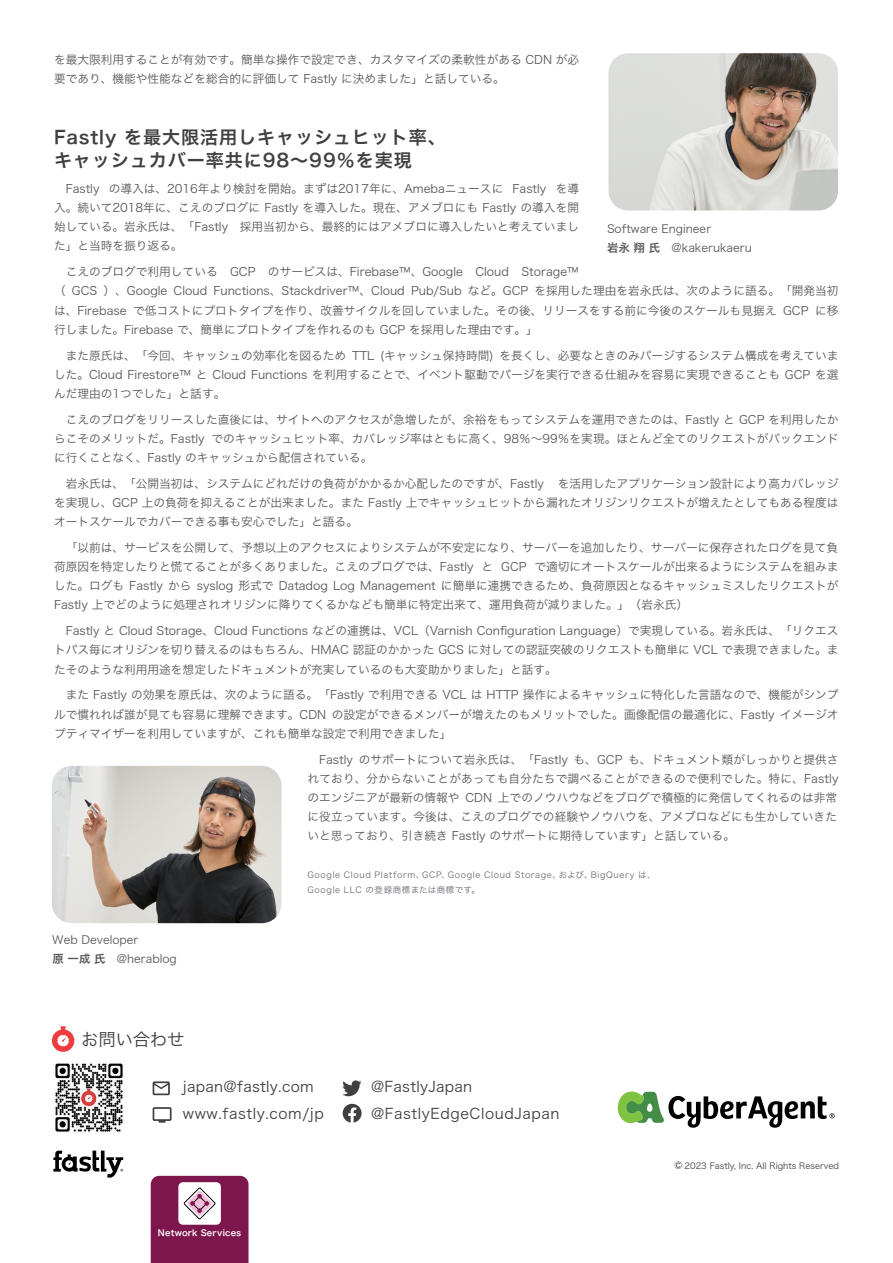
<style>
.page{position:relative;width:893px;height:1263px;background:#fff}
.page>*{position:absolute;margin:0;border:0;box-sizing:border-box;transform-origin:0 0}
.t1{font:18px/23.4px "Hira Kaku Pro W6";letter-spacing:.05em;color:#404042}
.t2{font:17.55px "Hira Kaku Pro W3";letter-spacing:-.02em;color:#404042}
.t3{font:14.55px "Hira Kaku Pro W3";letter-spacing:.04em;color:#404042}
.t4{font:14.55px "Hira Kaku Pro W3";letter-spacing:.02em;color:#404042}
.t5{font:11.7px/19.2px "Hira Kaku Pro W3";color:#58585b;text-align:justify}
.t6{font:11.4px/18.9px "Hira Kaku Pro W3";color:#58585b}
.t7{font:8.55px/14.9px "Hira Kaku Pro W3";letter-spacing:.075em;color:#6c6e77}
.t8{font:8.55px "Hira Kaku Pro W3";color:#404042}
.t9{font:8.55px "Hira Kaku Pro W6";letter-spacing:.02em;color:#fff}
.s1{font-family:"Hira Kaku Pro W6"}
.s2{font-size:15px}
</style>
<div class="page">
<svg style="left:53px;top:1150px;width:70px;height:27px"></svg>
<svg style="left:52px;top:1026px;width:22px;height:26px"></svg>
<svg style="left:153px;top:1081px;width:17px;height:14px"></svg>
<svg style="left:153px;top:1107px;width:19px;height:16px"></svg>
<svg style="left:342px;top:1080px;width:20px;height:16px"></svg>
<svg style="left:343px;top:1104px;width:19px;height:18px"></svg>
<img style="left:55px;top:1063px;width:68px;height:69px">
<svg style="left:618px;top:1091px;width:217px;height:37px"></svg>
<img style="left:52px;top:766px;width:230px;height:157px">
<img style="left:608px;top:53px;width:230px;height:158px">
<svg style="left:151px;top:1176px;width:98px;height:87px;background:#93406c"></svg>
<p class="t5" style="left:54px;top:49px;width:527px">を最大限利用することが有効です。簡単な操作で設定でき、カスタマイズの柔軟性がある CDN が必要であり、機能や性能などを総合的に評価して Fastly に決めました」と話している。</p>
<h1 class="t1" style="left:54px;top:124px;width:393px">Fastly を最大限活用しキャッシュヒット率、キャッシュカバー率共に98〜99％を実現</h1>
<p class="t5" style="left:54px;top:178px;width:527px">　Fastly の導入は、2016年より検討を開始。まずは2017年に、Amebaニュースに Fastly を導入。続いて2018年に、こえのブログに Fastly を導入した。現在、アメブロにも Fastly の導入を開始している。岩永氏は、「Fastly 採用当初から、最終的にはアメブロに導入したいと考えていました」と当時を振り返る。</p>
<p class="t5" style="left:54px;top:261px;width:786px;text-align:left">　こえのブログで利用している GCP のサービスは、Firebase™、Google Cloud Storage™<br>（ GCS ）、Google Cloud Functions、Stackdriver™、Cloud Pub/Sub など。GCP を採用した理由を岩永氏は、次のように語る。「開発当初は、Firebase で低コストにプロトタイプを作り、改善サイクルを回していました。その後、リリースをする前に今後のスケールも見据え GCP に移行しました。Firebase で、簡単にプロトタイプを作れるのも GCP を採用した理由です。」</p>
<p class="t5" style="left:54px;top:345px;width:786px">　また原氏は、「今回、キャッシュの効率化を図るため TTL (キャッシュ保持時間) を長くし、必要なときのみパージするシステム構成を考えていました。Cloud Firestore™ と Cloud Functions を利用することで、イベント駆動でパージを実行できる仕組みを容易に実現できることも GCP を選んだ理由の1つでした」と話す。</p>
<p class="t5" style="left:54px;top:409px;width:786px">　こえのブログをリリースした直後には、サイトへのアクセスが急増したが、余裕をもってシステムを運用できたのは、Fastly と GCP を利用したからこそのメリットだ。Fastly でのキャッシュヒット率、カバレッジ率はともに高く、98％～99％を実現。ほとんど全てのリクエストがバックエンドに行くことなく、Fastly のキャッシュから配信されている。</p>
<p class="t5" style="left:54px;top:473px;width:786px">　岩永氏は、「公開当初は、システムにどれだけの負荷がかかるか心配したのですが、Fastly を活用したアプリケーション設計により高カバレッジを実現し、GCP 上の負荷を抑えることが出来ました。また Fastly 上でキャッシュヒットから漏れたオリジンリクエストが増えたとしてもある程度はオートスケールでカバーできる事も安心でした」と語る。</p>
<p class="t5" style="left:54px;top:537px;width:786px">　「以前は、サービスを公開して、予想以上のアクセスによりシステムが不安定になり、サーバーを追加したり、サーバーに保存されたログを見て負荷原因を特定したりと慌てることが多くありました。こえのブログでは、Fastly と GCP で適切にオートスケールが出来るようにシステムを組みました。ログも Fastly から syslog 形式で Datadog Log Management に簡単に連携できるため、負荷原因となるキャッシュミスしたリクエストがFastly 上でどのように処理されオリジンに降りてくるかなども簡単に特定出来て、運用負荷が減りました。」（岩永氏）</p>
<p class="t5" style="left:54px;top:620px;width:786px">　Fastly と Cloud Storage、Cloud Functions などの連携は、VCL（Varnish Configuration Language）で実現している。岩永氏は、「リクエストパス毎にオリジンを切り替えるのはもちろん、HMAC 認証のかかった GCS に対しての認証突破のリクエストも簡単に VCL で表現できました。またそのような利用用途を想定したドキュメントが充実しているのも大変助かりました」と話す。</p>
<p class="t5" style="left:54px;top:685px;width:786px">　また Fastly の効果を原氏は、次のように語る。「Fastly で利用できる VCL は HTTP 操作によるキャッシュに特化した言語なので、機能がシンプルで慣れれば誰が見ても容易に理解できます。CDN の設定ができるメンバーが増えたのもメリットでした。画像配信の最適化に、Fastly イメージオプティマイザーを利用していますが、これも簡単な設定で利用できました」</p>
<p class="t5" style="left:308px;top:749px;width:533px;text-align:left">　Fastly のサポートについて岩永氏は、「Fastly も、GCP も、ドキュメント類がしっかりと提供されており、分からないことがあっても自分たちで調べることができるので便利でした。特に、Fastlyのエンジニアが最新の情報や CDN 上でのノウハウなどをブログで積極的に発信してくれるのは非常に役立っています。今後は、こえのブログでの経験やノウハウを、アメブロなどにも生かしていきたいと思っており、引き続き Fastly のサポートに期待しています」と話している。</p>
<p class="t7" style="left:308px;top:867px;width:350px">Google Cloud Platform、GCP、Google Cloud Storage、および、BigQuery は、<br>Google LLC の登録商標または商標です。</p>
<p class="t6" style="left:607px;top:218px;width:146px">Software Engineer<br><span class="s1">岩永 翔 氏</span>　@kakerukaeru</p>
<p class="t6" style="left:52px;top:930px;width:126px">Web Developer<br><span class="s1">原 一成 氏</span>　@herablog</p>
<h2 class="t2" style="left:81px;top:1023px;width:105px">お問い合わせ</h2>
<p class="t4" style="left:183px;top:1074px;width:132px">japan@fastly.com</p>
<p class="t4" style="left:371px;top:1074px;width:103px">@FastlyJapan</p>
<p class="t3" style="left:183px;top:1100px;width:142px">www.fastly.com/jp</p>
<p class="t3" style="left:371px;top:1100px;width:190px">@FastlyEdgeCloudJapan</p>
<p class="t9" style="left:158px;top:1225px;width:85px">Network Services</p>
<p class="t8" style="left:674px;top:1158px;width:166px"><span class="s2">©</span> 2023 Fastly, Inc. All Rights Reserved</p>
</div>
